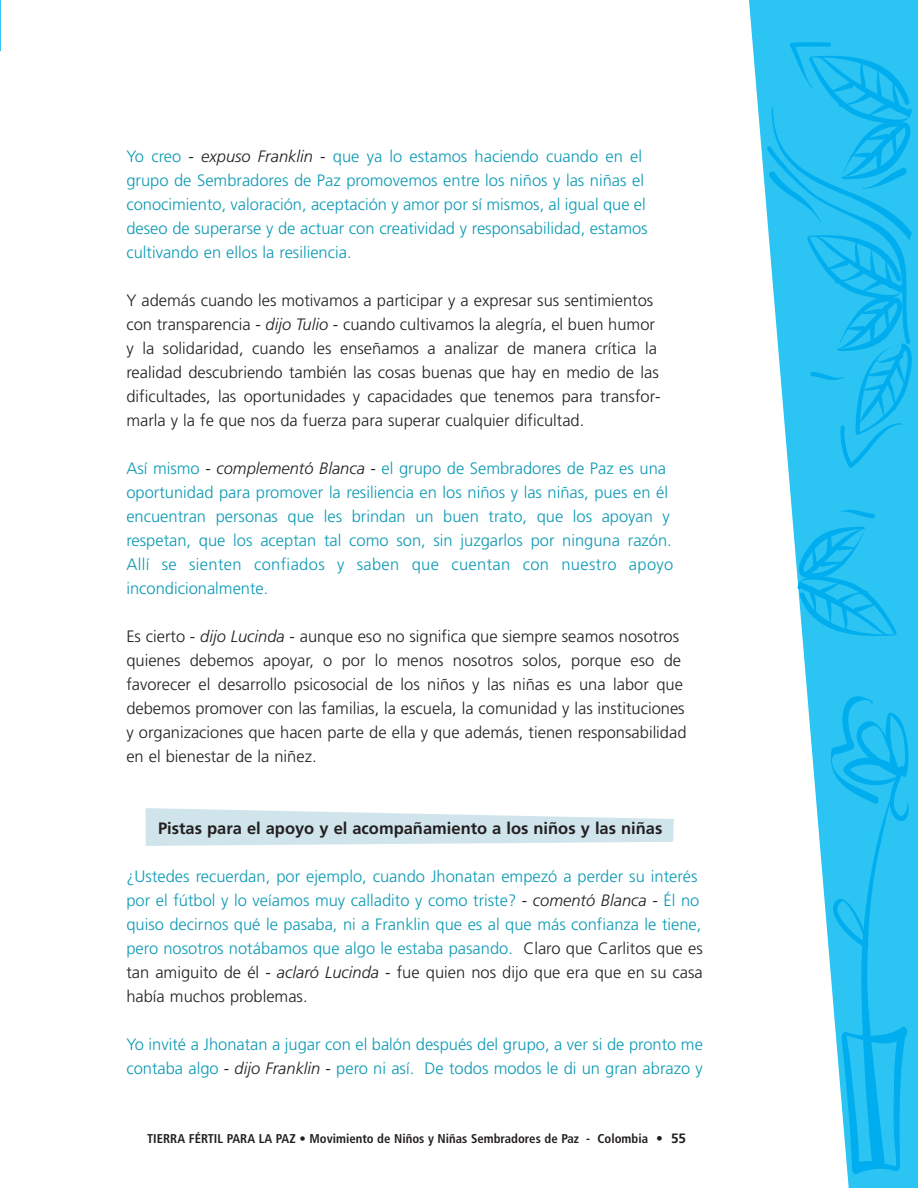
<style>
.page{position:relative;width:918px;height:1188px;background:#fff}
.page>*{position:absolute;margin:0;border:0;box-sizing:border-box;transform-origin:0 0}
.t1{font:300 16.5px/24px "Frutiger";color:#0c9ab4}
.t2{font:300 16.5px/24px "Frutiger";color:#231f20}
.t3{font:700 16.5px "Frutiger";color:#231f20}
.t4{font:700 condensed 12.75px "Frutiger";color:#231f20}
.s1{color:#231f20}
.s2{font-style:italic;color:#231f20}
.s3{font-style:italic}
.s4{font-stretch:normal;font-size:13.5px}
</style>
<div class="page">
<svg style="left:146px;top:808px;width:528px;height:38px"></svg>
<svg style="left:0;top:0;width:1px;height:52px"></svg>
<svg style="left:749px;top:0;width:169px;height:1188px"></svg>
<svg style="left:797px;top:527px;width:100px;height:111px;background:#23bff2"></svg>
<svg style="left:838px;top:508px;width:37px;height:10px"></svg>
<svg style="left:831px;top:693px;width:79px;height:481px;background:#2bc1f2"></svg>
<svg style="left:767px;top:42px;width:149px;height:426px;background:#2cc2f2"></svg>
<p class="t1" style="left:126px;top:146px;width:523px">Yo creo <span class="s1">-</span> <span class="s2">expuso Franklin</span> <span class="s1">-</span> que ya lo estamos haciendo cuando en el grupo de Sembradores de Paz promovemos entre los niños y las niñas el conocimiento, valoración, aceptación y amor por sí mismos, al igual que el deseo de superarse y de actuar con creatividad y responsabilidad, estamos cultivando en ellos la resiliencia.</p>
<p class="t2" style="left:126px;top:290px;width:536px">Y además cuando les motivamos a participar y a expresar sus sentimientos con transparencia - <span class="s3">dijo Tulio</span> - cuando cultivamos la alegría, el buen humor y la solidaridad, cuando les enseñamos a analizar de manera crítica la realidad descubriendo también las cosas buenas que hay en medio de las dificultades, las oportunidades y capacidades que tenemos para transfor&shy;marla y la fe que nos da fuerza para superar cualquier dificultad.</p>
<p class="t1" style="left:126px;top:458px;width:549px">Así mismo <span class="s1">-</span> <span class="s2">complementó Blanca</span> <span class="s1">-</span> el grupo de Sembradores de Paz es una oportunidad para promover la resiliencia en los niños y las niñas, pues en él encuentran personas que les brindan un buen trato, que los apoyan y respetan, que los aceptan tal como son, sin juzgarlos por ninguna razón.<br>Allí se sienten confiados y saben que cuentan con nuestro apoyo incondicionalmente.</p>
<p class="t2" style="left:126px;top:626px;width:562px">Es cierto - <span class="s3">dijo Lucinda</span> - aunque eso no significa que siempre seamos nosotros quienes debemos apoyar, o por lo menos nosotros solos, porque eso de favorecer el desarrollo psicosocial de los niños y las niñas es una labor que debemos promover con las familias, la escuela, la comunidad y las instituciones y organizaciones que hacen parte de ella y que además, tienen responsabilidad en el bienestar de la niñez.</p>
<p class="t3" style="left:158px;top:822px;width:506px">Pistas para el apoyo y el acompañamiento a los niños y las niñas</p>
<p class="t1" style="left:126px;top:866px;width:578px">¿Ustedes recuerdan, por ejemplo, cuando Jhonatan empezó a perder su interés por el fútbol y lo veíamos muy calladito y como triste? <span class="s1">-</span> <span class="s2">comentó Blanca</span> <span class="s1">-</span> Él no quiso decirnos qué le pasaba, ni a Franklin que es al que más confianza le tiene, pero nosotros notábamos que algo le estaba pasando. <span class="s1">Claro que Carlitos que es tan amiguito de él -</span> <span class="s2">aclaró Lucinda</span> <span class="s1">- fue quien nos dijo que era que en su casa había muchos problemas.</span></p>
<p class="t1" style="left:126px;top:1034px;width:578px">Yo invité a Jhonatan a jugar con el balón después del grupo, a ver si de pronto me contaba algo <span class="s1">-</span> <span class="s2">dijo Franklin</span> <span class="s1">-</span> pero ni así. De todos modos le di un gran abrazo y</p>
<p class="t4" style="left:147px;top:1134px;width:541px">TIERRA FÉRTIL PARA LA PAZ • Movimiento de Niños y Niñas Sembradores de Paz - Colombia <span class="s4">• 55</span></p>
</div>
